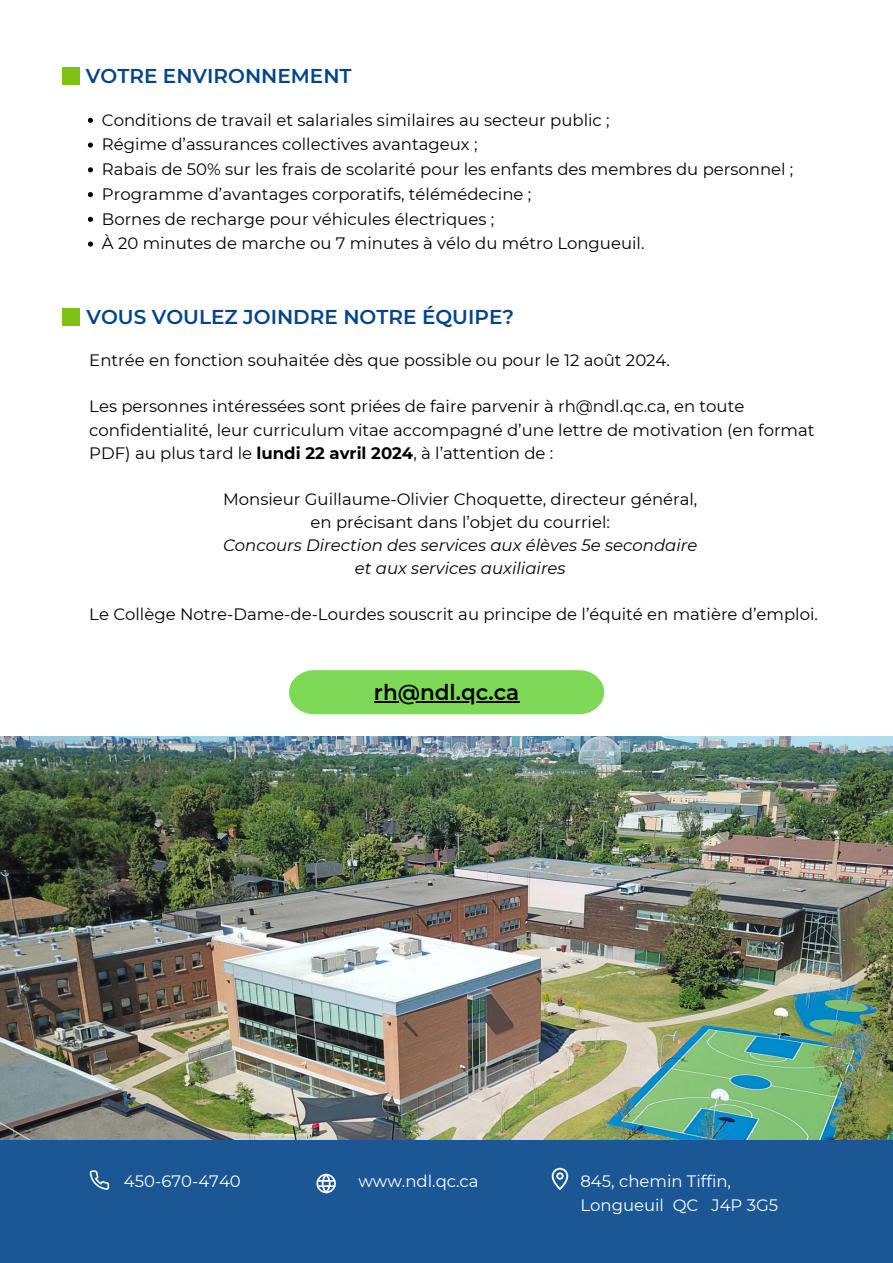
<style>
.page{position:relative;width:893px;height:1263px;background:#fff}
.page>*{position:absolute;margin:0;border:0;box-sizing:border-box;transform-origin:0 0}
.t1{font:600 21.52px "Montserrat";color:#000}
.t2{font:600 20.02px "Montserrat";color:#004588}
.t3{font:16.5px/23.1px "Montserrat";color:#000}
.t4{font:italic 16.5px "Montserrat";color:#000}
.t5{font:16.5px/23.1px "Montserrat";color:#fff}
.s1{font-weight:700}
</style>
<div class="page">
<div style="left:0;top:1132px;width:893px;height:131px;background:#1a5794"></div>
<svg style="left:90px;top:1170px;width:19px;height:20px"></svg>
<svg style="left:316px;top:1174px;width:20px;height:19px"></svg>
<svg style="left:552px;top:1168px;width:16px;height:22px"></svg>
<div style="left:289px;top:670px;width:315px;height:44px;background:#7ed957"></div>
<hr style="left:374px;top:701px;width:145px;height:2px;background:#000">
<div style="left:62px;top:68px;width:18px;height:17px;background:#7fc214"></div>
<div style="left:62px;top:308px;width:18px;height:17px;background:#7fc214"></div>
<img style="left:0;top:737px;width:893px;height:402px">
<svg style="left:88px;top:118px;width:5px;height:5px"></svg>
<svg style="left:88px;top:143px;width:5px;height:5px"></svg>
<svg style="left:88px;top:167px;width:5px;height:5px"></svg>
<svg style="left:88px;top:192px;width:5px;height:5px"></svg>
<svg style="left:88px;top:217px;width:5px;height:5px"></svg>
<svg style="left:88px;top:242px;width:5px;height:5px"></svg>
<p class="t2" style="left:86px;top:64px;width:267px">VOTRE ENVIRONNEMENT</p>
<p class="t3" style="left:102px;top:108px;width:509px">Conditions de travail et salariales similaires au secteur public ;</p>
<p class="t3" style="left:102px;top:133px;width:377px">Régime d’assurances collectives avantageux ;</p>
<h1 class="t3" style="left:102px;top:158px;width:693px">Rabais de 50% sur les frais de scolarité pour les enfants des membres du personnel ;</h1>
<p class="t3" style="left:102px;top:182px;width:431px">Programme d’avantages corporatifs, télémédecine ;</p>
<p class="t3" style="left:102px;top:207px;width:394px">Bornes de recharge pour véhicules électriques ;</p>
<p class="t3" style="left:102px;top:232px;width:544px">À 20 minutes de marche ou 7 minutes à vélo du métro Longueuil.</p>
<p class="t2" style="left:86px;top:304px;width:429px">VOUS VOULEZ JOINDRE NOTRE ÉQUIPE?</p>
<p class="t3" style="left:89px;top:349px;width:582px">Entrée en fonction souhaitée dès que possible ou pour le 12 août 2024.</p>
<p class="t3" style="left:89px;top:395px;width:727px">Les personnes intéressées sont priées de faire parvenir à rh@ndl.qc.ca, en toute confidentialité, leur curriculum vitae accompagné d’une lettre de motivation (en format<br>PDF) au plus tard le <span class="s1">lundi 22 avril 2024</span>, à l’attention de :</p>
<p class="t3" style="left:223px;top:487px;width:476px">Monsieur Guillaume-Olivier Choquette, directeur général,</p>
<h2 class="t3" style="left:310px;top:510px;width:301px">en précisant dans l’objet du courriel:</h2>
<p class="t4" style="left:223px;top:535px;width:476px">Concours Direction des services aux élèves 5e secondaire</p>
<p class="t4" style="left:355px;top:558px;width:212px">et aux services auxiliaires</p>
<p class="t3" style="left:89px;top:603px;width:730px">Le Collège Notre-Dame-de-Lourdes souscrit au principe de l’équité en matière d’emploi.</p>
<h1 class="t1" style="left:374px;top:679px;width:147px">rh@ndl.qc.ca</h1>
<p class="t5" style="left:124px;top:1170px;width:118px">450-670-4740</p>
<p class="t5" style="left:358px;top:1170px;width:122px">www.ndl.qc.ca</p>
<p class="t5" style="left:580px;top:1170px;width:199px">845, chemin Tiffin,<br>Longueuil QC J4P 3G5</p>
</div>
